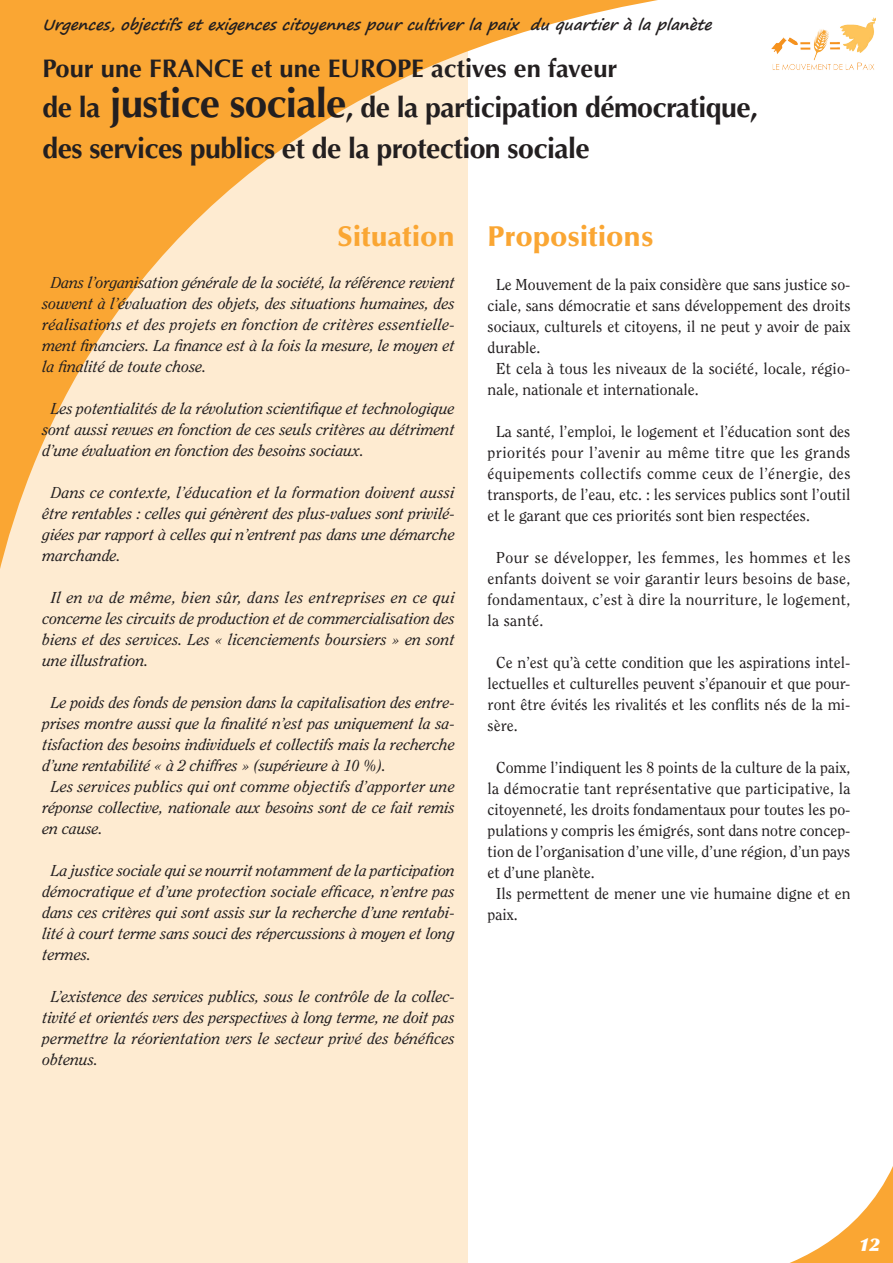
<style>
.page{position:relative;width:893px;height:1263px;background:#fff}
.page>*{position:absolute;margin:0;border:0;box-sizing:border-box;transform-origin:0 0}
.t1{font:700 28.5px/40.5px "Optima";letter-spacing:-.02em;color:#231f20}
.t2{font:900 28.5px "Optima";color:#faa633}
.t3{font:700 25.5px "Optima";color:#231f20}
.t4{font:italic 900 18px "Optima";color:#fff}
.t5{font:italic 15.75px/21px "Clearface";color:#231f20;text-align:justify}
.t6{font:15.75px/21px "Clearface";color:#231f20;text-align:justify}
.t7{font:italic 15.75px "Clearface";letter-spacing:.02em;color:#231f20}
.t8{font:15.75px "Clearface";letter-spacing:.02em;color:#231f20}
.t9{font:italic 700 15px "Segoe Print";color:#231f20}
.s1{font-size:40.5px}
</style>
<div class="page">
<div style="left:0;top:0;width:468px;height:1263px;background:#feebd1"></div>
<svg style="left:0;top:0;width:876px;height:569px"></svg>
<svg style="left:790px;top:1166px;width:103px;height:97px"></svg>
<p class="t9" style="left:43px;top:11px;width:677px">Urgences,objectifsetexigencescitoyennespourcultiverlapaix duquartieràlaplanète</p>
<h2 class="t3" style="left:43px;top:53px;width:576px">Pour une France et une Eu rope actives en faveur</h2>
<h1 class="t1" style="left:43px;top:88px;width:717px">de la <span class="s1">justice sociale</span>, de la participation démocratique, des services publics et de la protection sociale</h1>
<h1 class="t2" style="left:337px;top:220px;width:119px">Situation</h1>
<p class="t5" style="left:43px;top:272px;width:414px;text-indent:9px">Dans l’organisation générale de la société, la référence revient souvent à l’évaluation des objets, des situations humaines, des réalisations et des projets en fonction de critères essentielle&shy;ment financiers. La finance est à la fois la mesure, le moyen et la finalité de toute chose.</p>
<p class="t5" style="left:43px;top:398px;width:414px;text-indent:9px">Les potentialités de la révolution scientifique et technologique sont aussi revues en fonction de ces seuls critères au détriment d’une évaluation en fonction des besoins sociaux.</p>
<p class="t5" style="left:43px;top:482px;width:414px;text-indent:9px">Dans ce contexte, l’éducation et la formation doivent aussi être rentables : celles qui génèrent des plus-values sont privilé&shy;giées par rapport à celles qui n’entrent pas dans une démarche marchande.</p>
<p class="t5" style="left:43px;top:587px;width:414px;text-indent:9px">Il en va de même, bien sûr, dans les entreprises en ce qui concerne les circuits de production et de commercialisation des biens et des services. Les « licenciements boursiers » en sont une illustration.</p>
<p class="t5" style="left:51px;top:692px;width:405px">Le poids des fonds de pension dans la capitalisation des entre-</p>
<p class="t5" style="left:43px;top:713px;width:414px">prises montre aussi que la finalité n’est pas uniquement la sa-</p>
<p class="t5" style="left:43px;top:734px;width:414px">tisfaction des besoins individuels et collectifs mais la recherche</p>
<p class="t5" style="left:43px;top:755px;width:345px">d’une rentabilité « à 2 chiffres » (supérieure à 10 %).</p>
<p class="t7" style="left:51px;top:777px;width:405px">Les services publics qui ont comme objectifs d’apporter une</p>
<p class="t5" style="left:43px;top:797px;width:414px">réponse collective, nationale aux besoins sont de ce fait remis</p>
<p class="t5" style="left:43px;top:818px;width:62px">en cause.</p>
<p class="t5" style="left:43px;top:860px;width:414px;text-indent:9px">La justice sociale qui se nourrit notamment de la participation démocratique et d’une protection sociale efficace, n’entre pas dans ces critères qui sont assis sur la recherche d’une rentabi&shy;lité à court terme sans souci des répercussions à moyen et long termes.</p>
<p class="t5" style="left:43px;top:986px;width:414px;text-indent:9px">L’existence des services publics, sous le contrôle de la collec&shy;tivité et orientés vers des perspectives à long terme, ne doit pas permettre la réorientation vers le secteur privé des bénéfices obtenus.</p>
<h1 class="t2" style="left:488px;top:220px;width:168px">Propositions</h1>
<p class="t6" style="left:496px;top:274px;width:356px">Le Mouvement de la paix considère que sans justice so-</p>
<p class="t6" style="left:488px;top:295px;width:364px">ciale, sans démocratie et sans développement des droits</p>
<p class="t6" style="left:488px;top:316px;width:364px">sociaux, culturels et citoyens, il ne peut y avoir de paix</p>
<p class="t6" style="left:488px;top:337px;width:54px">durable.</p>
<p class="t6" style="left:496px;top:358px;width:356px">Et cela à tous les niveaux de la société, locale, régio-</p>
<p class="t6" style="left:488px;top:379px;width:213px">nale, nationale et internationale.</p>
<p class="t6" style="left:488px;top:421px;width:364px;text-indent:9px">La santé, l’emploi, le logement et l’éducation sont des priorités pour l’avenir au même titre que les grands équipements collectifs comme ceux de l’énergie, des transports, de l’eau, etc. : les services publics sont l’outil et le garant que ces priorités sont bien respectées.</p>
<p class="t6" style="left:488px;top:547px;width:364px;text-indent:9px">Pour se développer, les femmes, les hommes et les enfants doivent se voir garantir leurs besoins de base, fondamentaux, c’est à dire la nourriture, le logement, la santé.</p>
<p class="t6" style="left:488px;top:652px;width:364px;text-indent:9px">Ce n’est qu’à cette condition que les aspirations intel&shy;lectuelles et culturelles peuvent s’épanouir et que pour&shy;ront être évités les rivalités et les conflits nés de la mi&shy;sère.</p>
<p class="t6" style="left:496px;top:757px;width:356px">Comme l’indiquent les 8 points de la culture de la paix,</p>
<p class="t8" style="left:488px;top:779px;width:364px">la démocratie tant représentative que participative, la</p>
<p class="t6" style="left:488px;top:799px;width:364px">citoyenneté, les droits fondamentaux pour toutes les po-</p>
<p class="t6" style="left:488px;top:820px;width:364px">pulations y compris les émigrés, sont dans notre concep-</p>
<p class="t6" style="left:488px;top:841px;width:364px">tion de l’organisation d’une ville, d’une région, d’un pays</p>
<p class="t6" style="left:488px;top:862px;width:109px">et d’une planète.</p>
<p class="t6" style="left:496px;top:883px;width:356px">Ils permettent de mener une vie humaine digne et en</p>
<p class="t6" style="left:488px;top:904px;width:32px">paix.</p>
<p class="t4" style="left:859px;top:1233px;width:23px">12</p>
</div>
